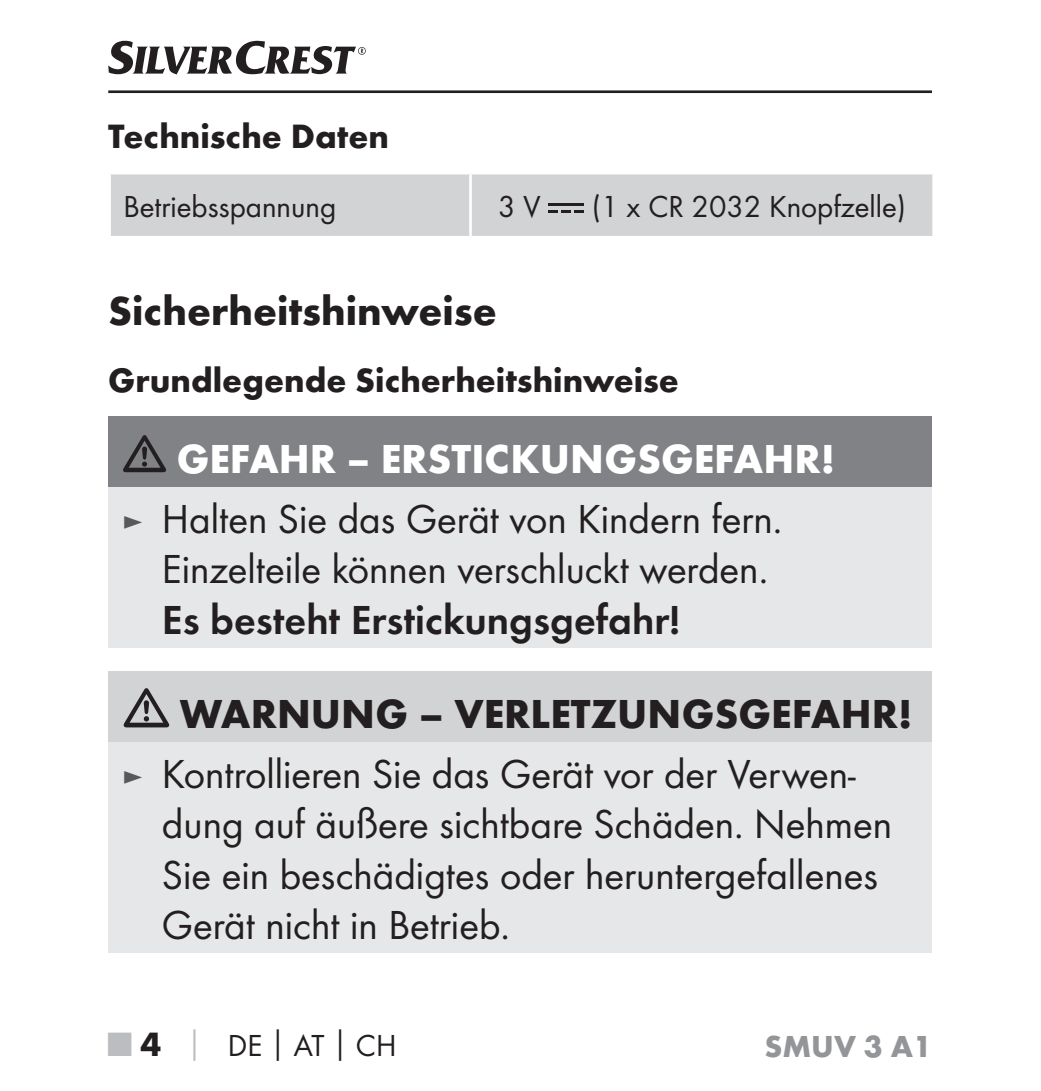
<style>
.page{position:relative;width:1041px;height:1091px;background:#fff}
.page>*{position:absolute;margin:0;border:0;box-sizing:border-box;transform-origin:0 0}
.t1{font:42px/50.4px "Futura Boo";color:#231f20}
.t2{font:700 42px "Futura";color:#231f20}
.t3{font:42px "Futura Dem";color:#231f20}
.t4{font:700 42px "Futura";color:#fff}
.t5{font:700 35px "Futura";color:#231f20}
.t6{font:31.5px "Futura Boo";color:#231f20}
.t7{font:700 31.5px "Futura";color:#939598}
.s1{font-size:31.5px;color:#58595b}
.s2{font-family:"Futura";font-weight:700;font-size:35px;color:#bbbdc0}
.s3{font-family:"Futura";font-weight:700;font-size:35px}
.s4{font-family:"Futura";font-weight:700;color:#bbbdc0}
.s5{font-family:"Futura";font-weight:700}
</style>
<div class="page">
<hr style="left:108px;top:90px;width:824px;height:3px;background:#231f20">
<svg style="left:108px;top:41px;width:258px;height:33px"></svg>
<div style="left:111px;top:174px;width:821px;height:62px;background:#d1d3d4"></div>
<hr style="left:469px;top:174px;width:3px;height:62px;background:#fff">
<hr style="left:548px;top:203px;width:35px;height:3px;background:#231f20">
<svg style="left:548px;top:210px;width:35px;height:3px"></svg>
<div style="left:108px;top:416px;width:824px;height:71px;background:#808285"></div>
<div style="left:108px;top:487px;width:824px;height:160px;background:#e6e7e8"></div>
<svg style="left:123px;top:435px;width:43px;height:37px"></svg>
<div style="left:108px;top:671px;width:824px;height:71px;background:#d1d3d4"></div>
<div style="left:108px;top:742px;width:824px;height:211px;background:#e6e7e8"></div>
<svg style="left:124px;top:688px;width:45px;height:39px"></svg>
<p class="t5" style="left:108px;top:122px;width:282px">Technische Daten</p>
<p class="t6" style="left:124px;top:192px;width:214px">Betriebsspannung</p>
<p class="t6" style="left:498px;top:192px;width:44px">3 V</p>
<p class="t6" style="left:592px;top:192px;width:315px">(1 x CR 2032 Knopfzelle)</p>
<p class="t2" style="left:108px;top:295px;width:390px">Sicherheitshinweise</p>
<p class="t5" style="left:108px;top:367px;width:572px">Grundlegende Sicherheitshinweise</p>
<p class="t4" style="left:177px;top:442px;width:660px">GEFAHR – ERSTICKUNGSGEFAHR!</p>
<p class="t1" style="left:162px;top:495px;width:622px;text-indent:-40px"><span class="s1">►</span> Halten Sie das Gerät von Kindern fern.<br>Einzelteile können verschluckt werden.</p>
<p class="t3" style="left:162px;top:600px;width:519px">Es besteht Erstickungsgefahr!</p>
<p class="t2" style="left:180px;top:697px;width:734px">WARNUNG – VERLETZUNGSGEFAHR!</p>
<p class="t1" style="left:162px;top:750px;width:732px;text-indent:-40px"><span class="s1">►</span> Kontrollieren Sie das Gerät vor der Verwen&shy;dung auf äußere sichtbare Schäden. Nehmen Sie ein beschädigtes oder heruntergefallenes Gerät nicht in Betrieb.</p>
<p class="t6" style="left:108px;top:1031px;width:290px"><span class="s2">■</span> <span class="s3">4</span> <span class="s4">│</span> DE<span class="s5">│</span>AT<span class="s5">│</span>CH</p>
<p class="t7" style="left:764px;top:1034px;width:169px">SMUV 3 A1</p>
</div>
